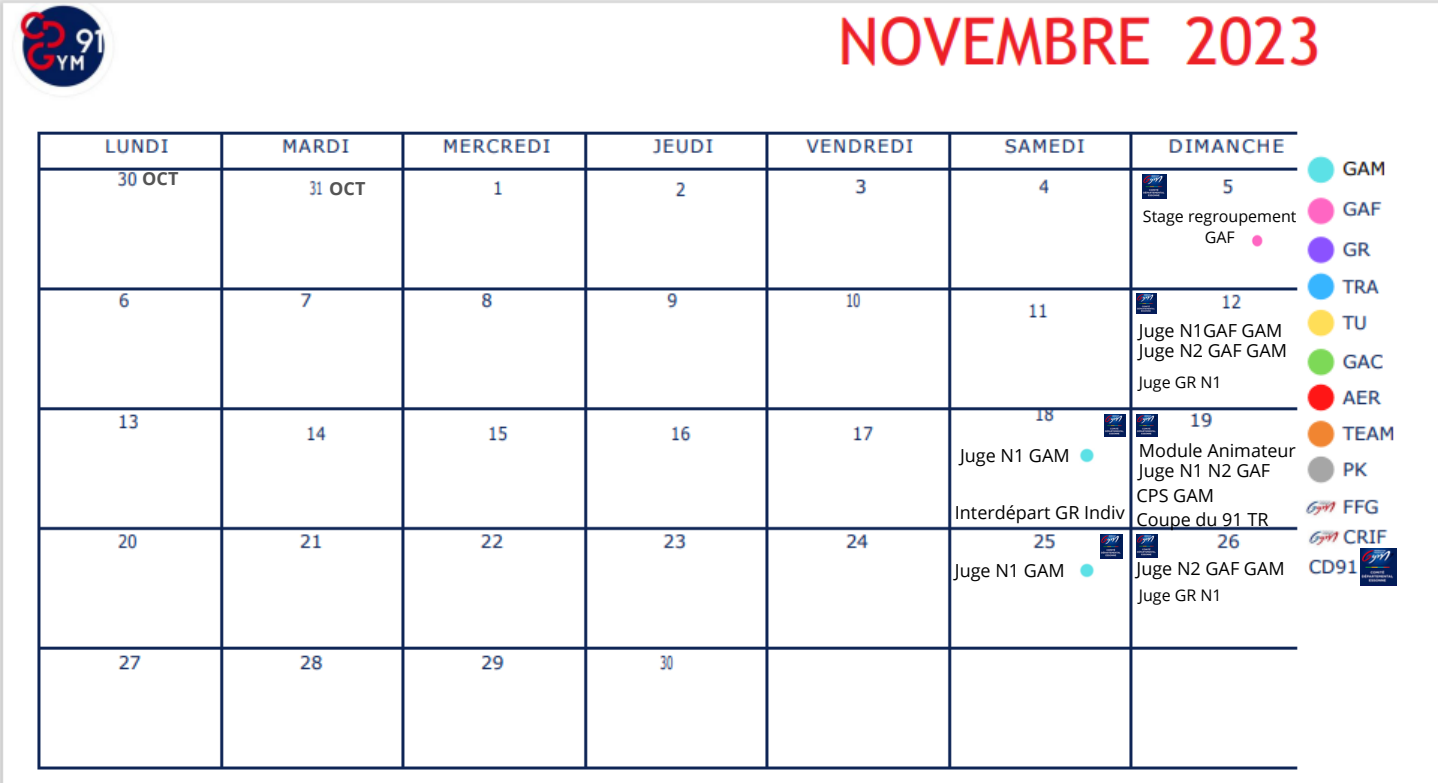
<style>
.page{position:relative;width:1439px;height:783px;background:#fff}
.page>*{position:absolute;margin:0;border:0;box-sizing:border-box;transform-origin:0 0}
.t1{font:18px "Open Sans";color:#000}
.t2{font:700 18px "Open Sans";color:#545454}
.t3{font:16px "Open Sans";color:#000}
</style>
<div class="page">
<img style="left:0;top:0;width:1437px;height:783px">
<img style="left:1360px;top:548px;width:36px;height:38px">
<div style="left:835px;top:654px;width:64px;height:39px;background:#fff"></div>
<div style="left:1015px;top:654px;width:64px;height:39px;background:#fff"></div>
<div style="left:1202px;top:655px;width:64px;height:39px;background:#fff"></div>
<svg style="left:1250px;top:234px;width:12px;height:12px"></svg>
<img style="left:1079px;top:448px;width:15px;height:15px">
<img style="left:1079px;top:564px;width:15px;height:15px">
<img style="left:1143px;top:175px;width:24px;height:24px">
<img style="left:1136px;top:294px;width:20px;height:19px">
<img style="left:1136px;top:414px;width:21px;height:23px">
<img style="left:1136px;top:535px;width:21px;height:22px">
<img style="left:1104px;top:414px;width:21px;height:23px">
<img style="left:1100px;top:535px;width:22px;height:24px">
<p class="t2" style="left:142px;top:166px;width:38px">OCT</p>
<p class="t2" style="left:329px;top:176px;width:38px">OCT</p>
<p class="t3" style="left:1143px;top:205px;width:155px">Stage regroupement</p>
<p class="t3" style="left:1204px;top:226px;width:32px">GAF</p>
<p class="t1" style="left:1139px;top:318px;width:145px">Juge N1GAF GAM</p>
<p class="t1" style="left:1139px;top:338px;width:150px">Juge N2 GAF GAM</p>
<p class="t3" style="left:1139px;top:371px;width:84px">Juge GR N1</p>
<p class="t1" style="left:960px;top:442px;width:111px">Juge N1 GAM</p>
<p class="t1" style="left:955px;top:500px;width:171px">Interdépart GR Indiv</p>
<p class="t1" style="left:1139px;top:438px;width:158px">Module Animateur</p>
<p class="t1" style="left:1139px;top:458px;width:133px">Juge N1 N2 GAF</p>
<p class="t1" style="left:1136px;top:483px;width:79px">CPS GAM</p>
<p class="t1" style="left:1136px;top:507px;width:134px">Coupe du 91 TR</p>
<p class="t1" style="left:955px;top:558px;width:111px">Juge N1 GAM</p>
<p class="t1" style="left:1136px;top:556px;width:150px">Juge N2 GAF GAM</p>
<p class="t3" style="left:1139px;top:583px;width:84px">Juge GR N1</p>
</div>
